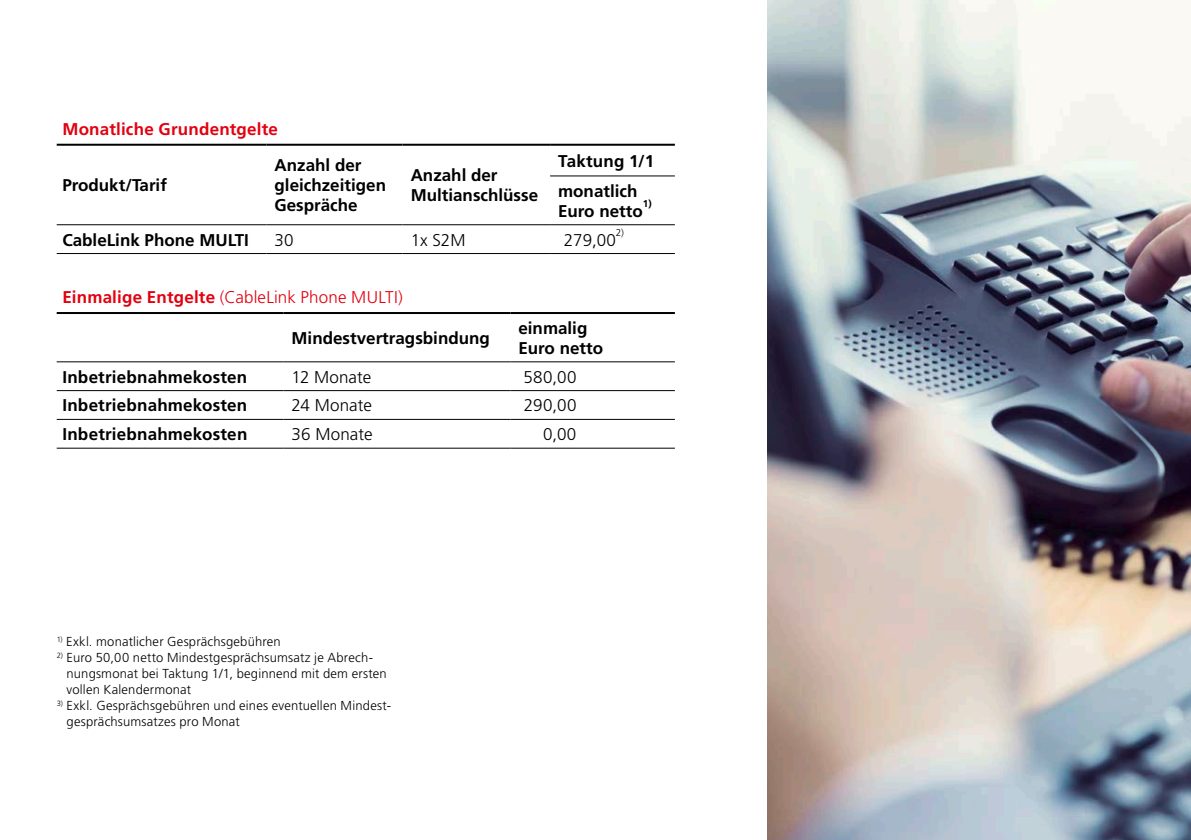
<style>
.page{position:relative;width:1191px;height:840px;background:#fff}
.page>*{position:absolute;margin:0;border:0;box-sizing:border-box;transform-origin:0 0}
.t1{font:700 17px/20px "Frutiger LT Std";color:#000}
.t2{font:300 17px "Frutiger LT Std";color:#000}
.t3{font:300 17px "Frutiger LT Std";letter-spacing:.01em;color:#e2000f}
.t4{font:700 17px "Frutiger LT Std";letter-spacing:.01em;color:#e2000f}
.t5{font:300 13px/16px "Frutiger LT Std";letter-spacing:.015em;color:#000}
.t6{font:700 10px "Frutiger LT Std";color:#000}
.t7{font:300 10px "Frutiger LT Std";color:#000}
.s1{font-weight:700}
</style>
<div class="page">
<hr style="left:57px;top:144px;width:209px;height:2px;background:#000">
<hr style="left:266px;top:144px;width:137px;height:2px;background:#000">
<hr style="left:403px;top:144px;width:147px;height:2px;background:#000">
<hr style="left:550px;top:144px;width:125px;height:2px;background:#000">
<hr style="left:550px;top:175px;width:125px;height:1px;background:#000">
<hr style="left:57px;top:224px;width:209px;height:1px;background:#000">
<hr style="left:266px;top:224px;width:137px;height:1px;background:#000">
<hr style="left:403px;top:224px;width:147px;height:1px;background:#000">
<hr style="left:550px;top:224px;width:125px;height:1px;background:#000">
<hr style="left:57px;top:253px;width:209px;height:1px;background:#000">
<hr style="left:266px;top:253px;width:137px;height:1px;background:#000">
<hr style="left:403px;top:253px;width:147px;height:1px;background:#000">
<hr style="left:550px;top:253px;width:125px;height:1px;background:#000">
<hr style="left:57px;top:312px;width:226px;height:2px;background:#000">
<hr style="left:283px;top:312px;width:227px;height:2px;background:#000">
<hr style="left:510px;top:312px;width:165px;height:2px;background:#000">
<hr style="left:57px;top:361px;width:226px;height:1px;background:#000">
<hr style="left:283px;top:361px;width:227px;height:1px;background:#000">
<hr style="left:510px;top:361px;width:165px;height:1px;background:#000">
<hr style="left:57px;top:390px;width:226px;height:1px;background:#000">
<hr style="left:283px;top:390px;width:227px;height:1px;background:#000">
<hr style="left:510px;top:390px;width:165px;height:1px;background:#000">
<hr style="left:57px;top:419px;width:226px;height:1px;background:#000">
<hr style="left:283px;top:419px;width:227px;height:1px;background:#000">
<hr style="left:510px;top:419px;width:165px;height:1px;background:#000">
<hr style="left:57px;top:447px;width:226px;height:1px;background:#000">
<hr style="left:283px;top:447px;width:227px;height:1px;background:#000">
<hr style="left:510px;top:447px;width:165px;height:1px;background:#000">
<img style="left:767px;top:0;width:424px;height:839px">
<h1 class="t4" style="left:62px;top:119px;width:217px">Monatliche Grundentgelte</h1>
<h1 class="t1" style="left:62px;top:175px;width:106px">Produkt/Tarif</h1>
<h1 class="t1" style="left:274px;top:155px;width:113px">Anzahl der gleichzeitigen<br>Gespräche</h1>
<h1 class="t1" style="left:411px;top:165px;width:129px">Anzahl der<br>Multianschlüsse</h1>
<h1 class="t1" style="left:558px;top:146px;width:97px;line-height:30px">Taktung 1/1 monatlich</h1>
<h1 class="t1" style="left:558px;top:201px;width:86px">Euro netto</h1>
<p class="t6" style="left:643px;top:197px;width:10px">1)</p>
<p class="t7" style="left:616px;top:226px;width:10px">2)</p>
<h1 class="t1" style="left:62px;top:229px;width:188px">CableLink Phone MULTI</h1>
<h1 class="t2" style="left:274px;top:230px;width:20px">30</h1>
<h1 class="t2" style="left:411px;top:230px;width:56px">1x S2M</h1>
<h1 class="t2" style="left:564px;top:230px;width:53px">279,00</h1>
<h1 class="t3" style="left:62px;top:287px;width:342px"><span class="s1">Einmalige Entgelte</span> (CableLink Phone MULTI)</h1>
<h1 class="t1" style="left:291px;top:328px;width:200px">Mindestvertragsbindung</h1>
<h1 class="t1" style="left:518px;top:318px;width:86px">einmalig<br>Euro netto</h1>
<h1 class="t1" style="left:62px;top:366px;width:186px">Inbetriebnahmekosten</h1>
<h1 class="t2" style="left:291px;top:367px;width:81px">12 Monate</h1>
<h1 class="t2" style="left:523px;top:367px;width:55px">580,00</h1>
<h1 class="t1" style="left:62px;top:395px;width:186px">Inbetriebnahmekosten</h1>
<h1 class="t2" style="left:291px;top:395px;width:82px">24 Monate</h1>
<h1 class="t2" style="left:524px;top:395px;width:54px">290,00</h1>
<h1 class="t1" style="left:62px;top:424px;width:186px">Inbetriebnahmekosten</h1>
<h1 class="t2" style="left:292px;top:424px;width:82px">36 Monate</h1>
<h1 class="t2" style="left:543px;top:424px;width:35px">0,00</h1>
<p class="t5" style="left:57px;top:633px;width:225px"><sup>1)</sup> Exkl. monatlicher Gesprächsgebühren</p>
<p class="t5" style="left:67px;top:649px;width:322px;text-indent:-10px"><sup>2)</sup> Euro 50,00 netto Mindestgesprächsumsatz je Abrech&shy;nungsmonat bei Taktung 1/1, beginnend mit dem ersten vollen Kalendermonat</p>
<p class="t5" style="left:67px;top:697px;width:326px;text-indent:-10px"><sup>3)</sup> Exkl. Gesprächsgebühren und eines eventuellen Mindest&shy;gesprächsumsatzes pro Monat</p>
</div>
